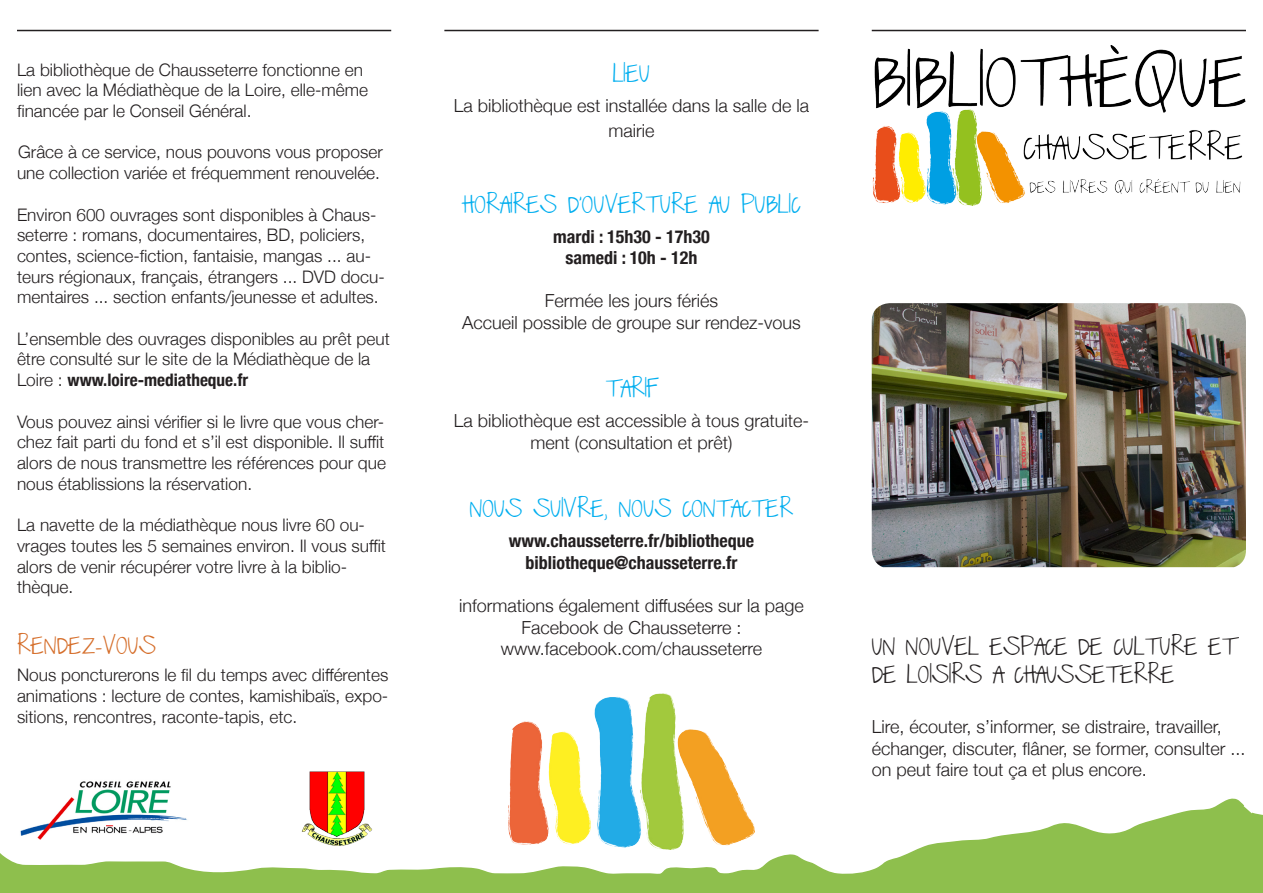
<style>
.page{position:relative;width:1263px;height:893px;background:#fff}
.page>*{position:absolute;margin:0;border:0;box-sizing:border-box;transform-origin:0 0}
.t1{font:21px "Just The Way You Are";color:#00aeef}
.t2{font:21px/28.5px "Just The Way You Are";color:#231f20}
.t3{font:21px "Just The Way You Are";color:#d56d29}
.t4{font:300 18px/21.6px "Helvetica Neue";color:#231f20;text-align:center}
.t5{font:700 condensed 18px "Helvetica Neue";color:#231f20}
.t6{font:300 17.25px/20.7px "Helvetica Neue";color:#231f20}
.s1{font-weight:700;font-stretch:condensed}
</style>
<div class="page">
<hr style="left:17px;top:30px;width:374px;height:1px;background:#231f20">
<img style="left:872px;top:46px;width:374px;height:159px">
<hr style="left:444px;top:30px;width:375px;height:1px;background:#231f20">
<hr style="left:872px;top:30px;width:374px;height:1px;background:#231f20">
<img style="left:872px;top:303px;width:374px;height:264px">
<img style="left:509px;top:693px;width:231px;height:104px">
<img style="left:309px;top:771px;width:56px;height:26px">
<img style="left:78px;top:781px;width:93px;height:16px">
<svg style="left:0;top:797px;width:1263px;height:96px"></svg>
<p class="t6" style="left:17px;top:58px;width:352px">La bibliothèque de Chausseterre fonctionne en lien avec la Médiathèque de la Loire, elle-même financée par le Conseil Général.</p>
<p class="t6" style="left:17px;top:141px;width:367px">Grâce à ce service, nous pouvons vous proposer une collection variée et fréquemment renouvelée.</p>
<p class="t6" style="left:17px;top:203px;width:369px">Environ 600 ouvrages sont disponibles à Chaus&shy;seterre : romans, documentaires, BD, policiers, contes, science-fiction, fantaisie, mangas ... au&shy;teurs régionaux, français, étrangers ... DVD docu&shy;mentaires ... section enfants/jeunesse et adultes.</p>
<p class="t6" style="left:17px;top:327px;width:374px">L’ensemble des ouvrages disponibles au prêt peut être consulté sur le site de la Médiathèque de la<br>Loire : <span class="s1">www.loire-mediatheque.fr</span></p>
<p class="t6" style="left:17px;top:410px;width:371px;text-align:justify">Vous pouvez ainsi vérifier si le livre que vous cher&shy;chez fait parti du fond et s’il est disponible. Il suffit alors de nous transmettre les références pour que nous établissions la réservation.</p>
<p class="t6" style="left:17px;top:513px;width:371px">La navette de la médiathèque nous livre 60 ou&shy;vrages toutes les 5 semaines environ. Il vous suffit alors de venir récupérer votre livre à la biblio&shy;thèque.</p>
<p class="t3" style="left:17px;top:635px;width:141px">RENDEZ-VOUS</p>
<p class="t6" style="left:17px;top:664px;width:373px;text-align:justify">Nous poncturerons le fil du temps avec différentes animations : lecture de contes, kamishibaïs, expo&shy;sitions, rencontres, raconte-tapis, etc.</p>
<p class="t1" style="left:613px;top:62px;width:39px">LIEU</p>
<p class="t4" style="left:454px;top:91px;width:357px;line-height:25.2px">La bibliothèque est installée dans la salle de la mairie</p>
<p class="t1" style="left:462px;top:193px;width:339px">HORAIRES D’OUVERTURE AU PUBLIC</p>
<p class="t5" style="left:553px;top:221px;width:158px">mardi : 15h30 - 17h30</p>
<p class="t5" style="left:565px;top:243px;width:134px">samedi : 10h - 12h</p>
<p class="t4" style="left:545px;top:289px;width:175px">Fermée les jours fériés</p>
<p class="t4" style="left:462px;top:310px;width:340px">Accueil possible de groupe sur rendez-vous</p>
<p class="t1" style="left:605px;top:378px;width:53px">TARIF</p>
<p class="t4" style="left:454px;top:409px;width:357px">La bibliothèque est accessible à tous gratuite&shy;ment (consultation et prêt)</p>
<p class="t1" style="left:470px;top:498px;width:325px">NOUS SUIVRE, NOUS CONTACTER</p>
<p class="t5" style="left:509px;top:526px;width:247px">www.chausseterre.fr/bibliotheque</p>
<p class="t5" style="left:525px;top:548px;width:213px">bibliotheque@chausseterre.fr</p>
<p class="t4" style="left:459px;top:594px;width:346px">informations également diffusées sur la page<br>Facebook de Chausseterre :</p>
<p class="t4" style="left:501px;top:637px;width:263px">www.facebook.com/chausseterre</p>
<p class="t2" style="left:872px;top:633px;width:366px">UN NOUVEL ESPACE DE CULTURE ET<br>DE LOISIRS A CHAUSSETERRE</p>
<p class="t4" style="left:872px;top:715px;width:375px;text-align:left">Lire, écouter, s’informer, se distraire, travailler, échanger, discuter, flâner, se former, consulter ... on peut faire tout ça et plus encore.</p>
</div>
